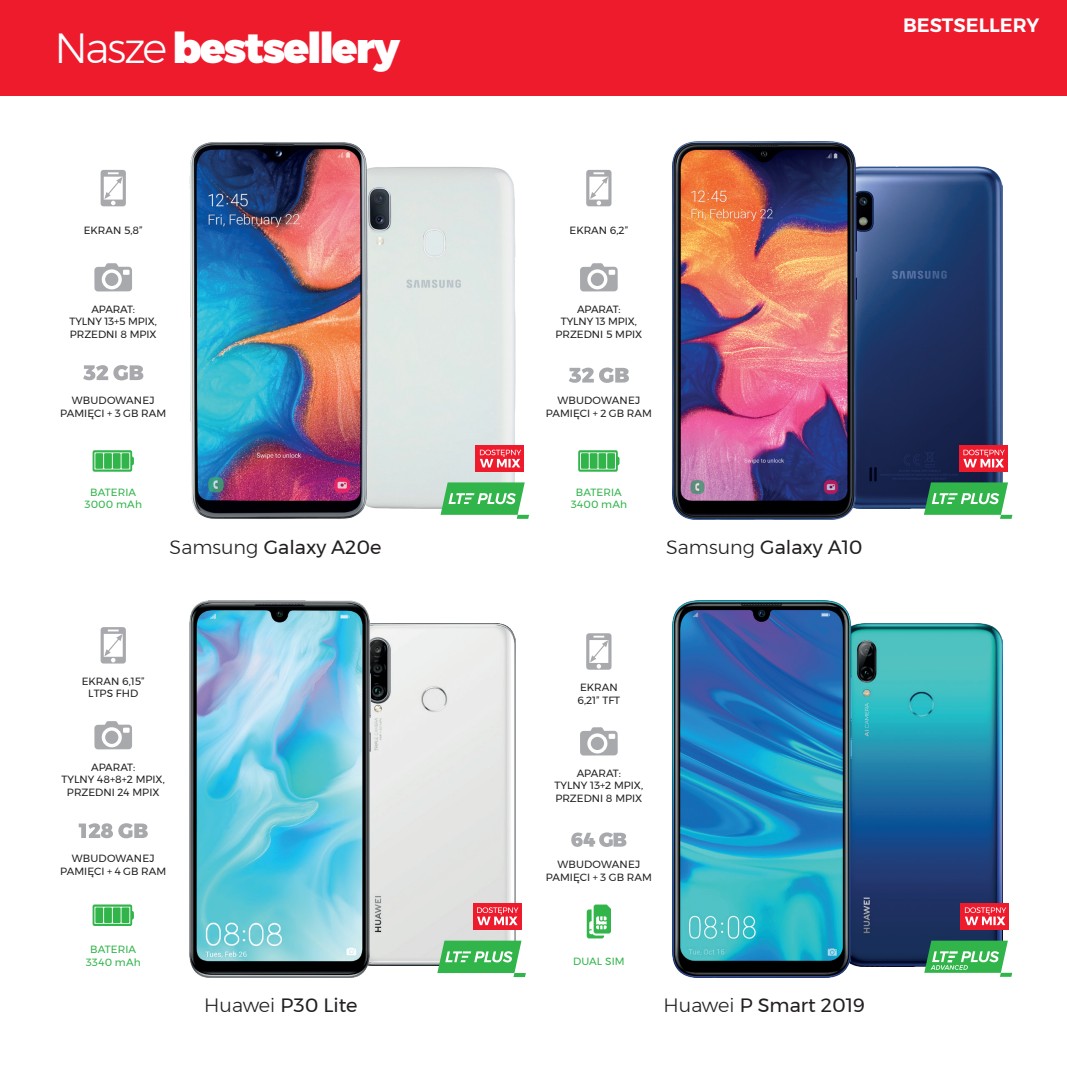
<style>
.page{position:relative;width:1067px;height:1067px;background:#fff}
.page>*{position:absolute;margin:0;border:0;box-sizing:border-box;transform-origin:0 0}
.t1{font:900 42px "Montserrat";letter-spacing:-.045em;color:#fff}
.t2{font:19.25px "Montserrat";color:#231f20}
.t3{font:600 19.25px "Montserrat";color:#fff}
.t4{font:10.5px/12.6px "Montserrat";color:#231f20;text-align:center}
.t5{font:10.5px/12.6px "Montserrat";letter-spacing:.015em;color:#31b44a;text-align:center}
.s1{font-weight:300}
</style>
<div class="page">
<img style="left:370px;top:623px;width:146px;height:342px">
<img style="left:856px;top:167px;width:146px;height:341px">
<img style="left:368px;top:167px;width:148px;height:341px">
<svg style="left:101px;top:170px;width:25px;height:36px"></svg>
<svg style="left:94px;top:263px;width:38px;height:28px"></svg>
<div style="left:105px;top:273px;width:13px;height:13px;background:#a8a9ad;border-radius:50%"></div>
<svg style="left:83px;top:365px;width:60px;height:15px"></svg>
<svg style="left:93px;top:450px;width:41px;height:21px"></svg>
<div style="left:95px;top:453px;width:8px;height:16px;background:#31b44a"></div>
<div style="left:113px;top:453px;width:8px;height:16px;background:#31b44a"></div>
<div style="left:104px;top:453px;width:8px;height:16px;background:#31b44a"></div>
<div style="left:121px;top:453px;width:8px;height:16px;background:#31b44a"></div>
<svg style="left:586px;top:170px;width:25px;height:36px"></svg>
<svg style="left:580px;top:263px;width:37px;height:28px"></svg>
<div style="left:591px;top:273px;width:13px;height:13px;background:#a8a9ad;border-radius:50%"></div>
<svg style="left:569px;top:367px;width:60px;height:16px"></svg>
<svg style="left:578px;top:450px;width:41px;height:21px"></svg>
<div style="left:581px;top:453px;width:8px;height:16px;background:#31b44a"></div>
<div style="left:598px;top:453px;width:8px;height:16px;background:#31b44a"></div>
<div style="left:589px;top:453px;width:8px;height:16px;background:#31b44a"></div>
<div style="left:607px;top:453px;width:8px;height:16px;background:#31b44a"></div>
<svg style="left:101px;top:627px;width:25px;height:36px"></svg>
<svg style="left:94px;top:721px;width:38px;height:28px"></svg>
<div style="left:105px;top:730px;width:13px;height:14px;background:#a8a9ad;border-radius:50%"></div>
<svg style="left:79px;top:823px;width:69px;height:15px"></svg>
<svg style="left:93px;top:904px;width:41px;height:22px"></svg>
<div style="left:95px;top:907px;width:8px;height:16px;background:#31b44a"></div>
<div style="left:113px;top:907px;width:8px;height:16px;background:#31b44a"></div>
<div style="left:104px;top:907px;width:8px;height:16px;background:#31b44a"></div>
<div style="left:121px;top:907px;width:8px;height:16px;background:#31b44a"></div>
<svg style="left:437px;top:940px;width:89px;height:37px"></svg>
<div style="left:476px;top:445px;width:48px;height:27px;background:#ee1b2d"></div>
<svg style="left:480px;top:449px;width:41px;height:18px"></svg>
<div style="left:959px;top:445px;width:48px;height:27px;background:#ee1b2d"></div>
<svg style="left:963px;top:449px;width:41px;height:18px"></svg>
<div style="left:473px;top:902px;width:48px;height:27px;background:#ee1b2d"></div>
<svg style="left:477px;top:907px;width:41px;height:18px"></svg>
<div style="left:0;top:0;width:1067px;height:95px;background:#ee1b2d"></div>
<svg style="left:586px;top:633px;width:25px;height:36px"></svg>
<svg style="left:580px;top:727px;width:37px;height:28px"></svg>
<div style="left:591px;top:737px;width:13px;height:13px;background:#a8a9ad;border-radius:50%"></div>
<svg style="left:571px;top:832px;width:55px;height:15px"></svg>
<svg style="left:587px;top:904px;width:24px;height:34px"></svg>
<img style="left:852px;top:623px;width:150px;height:343px">
<img style="left:672px;top:600px;width:180px;height:377px">
<svg style="left:924px;top:940px;width:88px;height:36px"></svg>
<div style="left:960px;top:902px;width:49px;height:27px;background:#ee1b2d"></div>
<svg style="left:964px;top:907px;width:42px;height:18px"></svg>
<img style="left:189px;top:142px;width:179px;height:377px">
<img style="left:672px;top:142px;width:184px;height:377px">
<svg style="left:440px;top:482px;width:89px;height:37px"></svg>
<svg style="left:923px;top:482px;width:89px;height:37px"></svg>
<img style="left:189px;top:600px;width:181px;height:377px">
<h1 class="t1" style="left:55px;top:14px;width:347px"><span class="s1">Nasze</span> bestsellery</h1>
<h2 class="t3" style="left:903px;top:10px;width:138px">BESTSELLERY</h2>
<p class="t4" style="left:84px;top:223px;width:61px">EKRAN 5,8”</p>
<p class="t4" style="left:569px;top:223px;width:60px">EKRAN 6,2”</p>
<p class="t4" style="left:70px;top:303px;width:89px">APARAT:<br>TYLNY 13+5 MPIX,<br>PRZEDNI 8 MPIX</p>
<p class="t4" style="left:555px;top:303px;width:88px">APARAT:<br>TYLNY 13 MPIX,<br>PRZEDNI 5 MPIX</p>
<p class="t4" style="left:60px;top:394px;width:108px">WBUDOWANEJ<br>PAMIĘCI + 3 GB RAM</p>
<p class="t4" style="left:546px;top:394px;width:108px">WBUDOWANEJ<br>PAMIĘCI + 2 GB RAM</p>
<p class="t5" style="left:84px;top:485px;width:59px">BATERIA<br>3000 mAh</p>
<p class="t5" style="left:570px;top:485px;width:58px">BATERIA<br>3400 mAh</p>
<h2 class="t2" style="left:170px;top:532px;width:213px"><span class="s1">Samsung</span> Galaxy A20e</h2>
<h2 class="t2" style="left:666px;top:532px;width:198px"><span class="s1">Samsung</span> Galaxy A10</h2>
<p class="t4" style="left:82px;top:674px;width:64px">EKRAN 6,15”<br>LTPS FHD</p>
<p class="t4" style="left:577px;top:681px;width:44px;text-align:left">EKRAN<br>6,21” TFT</p>
<p class="t4" style="left:62px;top:760px;width:105px">APARAT:<br>TYLNY 48+8+2 MPIX,<br>PRZEDNI 24 MPIX</p>
<p class="t4" style="left:60px;top:852px;width:108px">WBUDOWANEJ<br>PAMIĘCI + 4 GB RAM</p>
<p class="t5" style="left:86px;top:943px;width:56px">BATERIA<br>3340 mAh</p>
<h2 class="t2" style="left:204px;top:990px;width:155px"><span class="s1">Huawei</span> P30 Lite</h2>
<p class="t4" style="left:554px;top:766px;width:90px">APARAT:<br>TYLNY 13+2 MPIX,<br>PRZEDNI 8 MPIX</p>
<p class="t4" style="left:546px;top:858px;width:108px">WBUDOWANEJ<br>PAMIĘCI + 3 GB RAM</p>
<p class="t5" style="left:573px;top:955px;width:53px">DUAL SIM</p>
<h2 class="t2" style="left:663px;top:990px;width:203px"><span class="s1">Huawei</span> P Smart 2019</h2>
</div>
